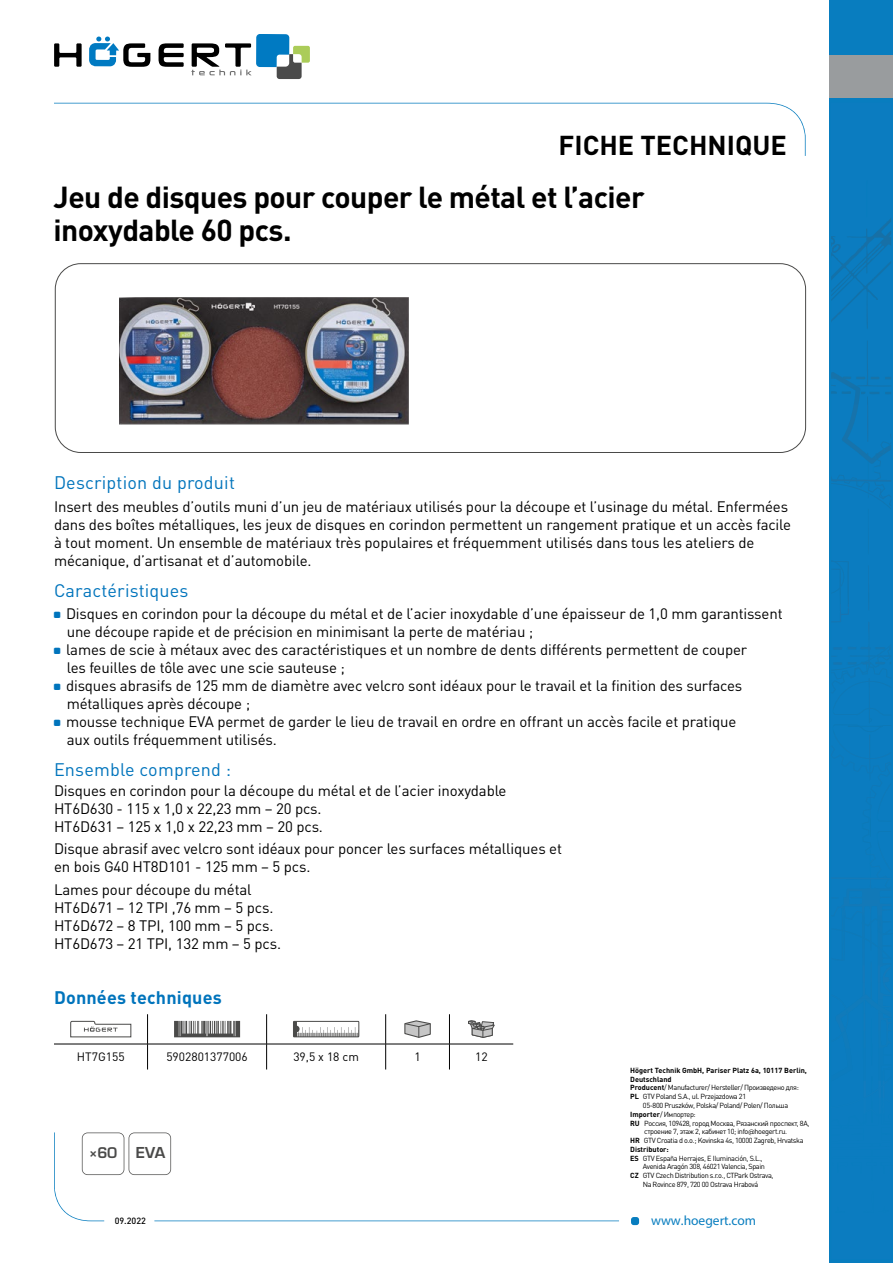
<style>
.page{position:relative;width:893px;height:1263px;background:#fff}
.page>*{position:absolute;margin:0;border:0;box-sizing:border-box;transform-origin:0 0}
.t1{font:700 30px/33px "DIN Pro";letter-spacing:-.02em;color:#000}
.t2{font:700 27px "DIN Pro";color:#000}
.t3{font:18px "DIN Pro";letter-spacing:.01em;color:#0074bc}
.t4{font:700 18px "DIN Pro";letter-spacing:.01em;color:#0074bc}
.t5{font:15px/18px "DIN Pro";letter-spacing:-.01em;color:#000}
.t6{font:700 14.7px "Euromode";color:#4a4a49}
.t7{font:700 14.4px "Euromode";color:#4a4a49}
.t8{font:13.5px "Myriad Pro";color:#087dbf}
.t9{font:12px "DIN Pro";color:#000}
.t10{font:500 9px "DIN Pro";color:#000}
.t11{font:7.35px "DIN Pro";letter-spacing:-.05em;color:#000}
.t12{font:700 7.35px "DIN Pro";color:#000}
.s1{font-weight:700}
.s2{font-family:"Merel"}
</style>
<div class="page">
<svg style="left:54px;top:43px;width:28px;height:24px"></svg>
<svg style="left:159px;top:43px;width:25px;height:24px"></svg>
<svg style="left:89px;top:37px;width:61px;height:30px"></svg>
<svg style="left:191px;top:34px;width:119px;height:45px"></svg>
<svg style="left:54px;top:103px;width:752px;height:53px"></svg>
<div style="left:631px;top:1217px;width:8px;height:8px;background:#087dbf;border-radius:3px"></div>
<svg style="left:54px;top:1132px;width:565px;height:89px"></svg>
<div style="left:830px;top:0;width:63px;height:1263px;background:#087dbf"></div>
<img style="left:831px;top:273px;width:50px;height:56px">
<img style="left:867px;top:222px;width:24px;height:44px">
<img style="left:831px;top:222px;width:56px;height:42px">
<svg style="left:831px;top:341px;width:60px;height:565px"></svg>
<img style="left:863px;top:906px;width:28px;height:76px">
<img style="left:831px;top:877px;width:60px;height:2px">
<img style="left:848px;top:647px;width:43px;height:3px">
<div style="left:830px;top:56px;width:63px;height:42px;background:#999c9e"></div>
<svg style="left:147px;top:1045px;width:1px;height:24px"></svg>
<svg style="left:266px;top:1045px;width:1px;height:24px"></svg>
<svg style="left:385px;top:1045px;width:1px;height:24px"></svg>
<svg style="left:449px;top:1045px;width:1px;height:24px"></svg>
<hr style="left:147px;top:1014px;width:1px;height:30px;background:#000">
<hr style="left:266px;top:1014px;width:1px;height:30px;background:#000">
<hr style="left:385px;top:1014px;width:1px;height:30px;background:#000">
<hr style="left:449px;top:1014px;width:1px;height:30px;background:#000">
<hr style="left:54px;top:1044px;width:94px;height:1px;background:#000">
<hr style="left:148px;top:1044px;width:119px;height:1px;background:#000">
<hr style="left:267px;top:1044px;width:119px;height:1px;background:#000">
<hr style="left:386px;top:1044px;width:63px;height:1px;background:#000">
<hr style="left:449px;top:1044px;width:64px;height:1px;background:#000">
<svg style="left:70px;top:1021px;width:61px;height:16px"></svg>
<svg style="left:174px;top:1021px;width:66px;height:16px"></svg>
<svg style="left:295px;top:1023px;width:62px;height:12px"></svg>
<div style="left:293px;top:1021px;width:66px;height:16px;border:1px solid #4a4a49"></div>
<svg style="left:404px;top:1020px;width:27px;height:18px"></svg>
<svg style="left:468px;top:1020px;width:27px;height:18px"></svg>
<svg style="left:82px;top:1132px;width:89px;height:43px"></svg>
<img style="left:119px;top:298px;width:289px;height:126px">
<div style="left:55px;top:263px;width:751px;height:190px;border:1px solid #4a4a49;border-radius:26px"></div>
<h2 class="t2" style="left:559px;top:126px;width:230px">FICHE TECHNIQUE</h2>
<h1 class="t1" style="left:54px;top:179px;width:592px">Jeu de disques pour couper le métal et l’acier inoxydable 60 pcs.</h1>
<p class="t3" style="left:54px;top:471px;width:182px">Description du produit</p>
<p class="t5" style="left:54px;top:497px;width:739px">Insert des meubles d’outils muni d’un jeu de matériaux utilisés pour la découpe et l’usinage du métal. Enfermées dans des boîtes métalliques, les jeux de disques en corindon permettent un rangement pratique et un accès facile à tout moment. Un ensemble de matériaux très populaires et fréquemment utilisés dans tous les ateliers de mécanique, d’artisanat et d’automobile.</p>
<p class="t3" style="left:54px;top:578px;width:136px">Caractéristiques</p>
<p class="t5" style="left:66px;top:604px;width:718px">Disques en corindon pour la découpe du métal et de l’acier inoxydable d’une épaisseur de 1,0 mm garantissent une découpe rapide et de précision en minimisant la perte de matériau ;<br>lames de scie à métaux avec des caractéristiques et un nombre de dents différents permettent de couper<br>les feuilles de tôle avec une scie sauteuse ;<br>disques abrasifs de 125 mm de diamètre avec velcro sont idéaux pour le travail et la finition des surfaces métalliques après découpe ;<br>mousse technique EVA permet de garder le lieu de travail en ordre en offrant un accès facile et pratique<br>aux outils fréquemment utilisés.</p>
<p class="t3" style="left:54px;top:757px;width:179px">Ensemble comprend :</p>
<p class="t5" style="left:54px;top:781px;width:454px">Disques en corindon pour la découpe du métal et de l’acier inoxydable<br>HT6D630 - 115 x 1,0 x 22,23 mm – 20 pcs.<br>HT6D631 – 125 x 1,0 x 22,23 mm – 20 pcs.</p>
<p class="t5" style="left:54px;top:839px;width:509px">Disque abrasif avec velcro sont idéaux pour poncer les surfaces métalliques et en bois G40 HT8D101 - 125 mm – 5 pcs.</p>
<p class="t5" style="left:54px;top:879px;width:229px">Lames pour découpe du métal<br>HT6D671 – 12 TPI ,76 mm – 5 pcs.<br>HT6D672 – 8 TPI, 100 mm – 5 pcs.<br>HT6D673 – 21 TPI, 132 mm – 5 pcs.</p>
<p class="t4" style="left:54px;top:985px;width:169px">Données techniques</p>
<p class="t9" style="left:77px;top:1049px;width:49px">HT7G155</p>
<p class="t9" style="left:166px;top:1049px;width:83px">5902801377006</p>
<p class="t9" style="left:293px;top:1049px;width:67px">39,5 x 18 cm</p>
<p class="t9" style="left:414px;top:1049px;width:8px">1</p>
<p class="t9" style="left:475px;top:1049px;width:14px">12</p>
<p class="t7" style="left:89px;top:1144px;width:30px">×60</p>
<p class="t6" style="left:136px;top:1144px;width:31px">EVA</p>
<p class="t12" style="left:630px;top:1065px;width:178px">Högert Technik GmbH, Pariser Platz 6a, 10117 Berlin,</p>
<p class="t12" style="left:630px;top:1074px;width:43px">Deutschland</p>
<p class="t11" style="left:630px;top:1083px;width:170px"><span class="s1">Producent</span>/ Manufacturer/ Hersteller/ Произведено для:</p>
<p class="t11" style="left:630px;top:1091px;width:117px"><span class="s1">PL</span> GTV Poland S.A., ul. Przejazdowa 21</p>
<p class="t11" style="left:643px;top:1100px;width:147px">05-800 Pruszków, Polska/ Poland/ Polen/ Польша</p>
<p class="t11" style="left:630px;top:1109px;width:67px"><span class="s1">Importer</span>/ Импортер:</p>
<p class="t11" style="left:630px;top:1118px;width:181px"><span class="s1">RU</span> Россия, 109428, город Москва, Рязанский проспект, 8А,</p>
<p class="t11" style="left:644px;top:1127px;width:144px">строение 7, этаж 2, кабинет 10; info<span class="s2">@</span>hoegert.ru.</p>
<p class="t11" style="left:630px;top:1135px;width:175px"><span class="s1">HR</span> GTV Croatia d o.o.; Kovinska 4s, 10000 Zagreb, Hrvatska</p>
<p class="t12" style="left:630px;top:1144px;width:40px">Distributor:</p>
<p class="t11" style="left:630px;top:1153px;width:134px"><span class="s1">ES</span> GTV España Herrajes, E Iluminación, S.L.,</p>
<p class="t11" style="left:643px;top:1162px;width:124px">Avenida Aragón 308, 46021 Valencia, Spain</p>
<p class="t11" style="left:630px;top:1170px;width:145px"><span class="s1">CZ</span> GTV Czech Distribution s.r.o., CTPark Ostrava,</p>
<p class="t11" style="left:643px;top:1179px;width:117px">Na Rovince 879, 720 00 Ostrava Hrabová</p>
<p class="t10" style="left:115px;top:1213px;width:33px">09.2022</p>
<p class="t8" style="left:651px;top:1212px;width:107px">www.hoegert.com</p>
</div>
